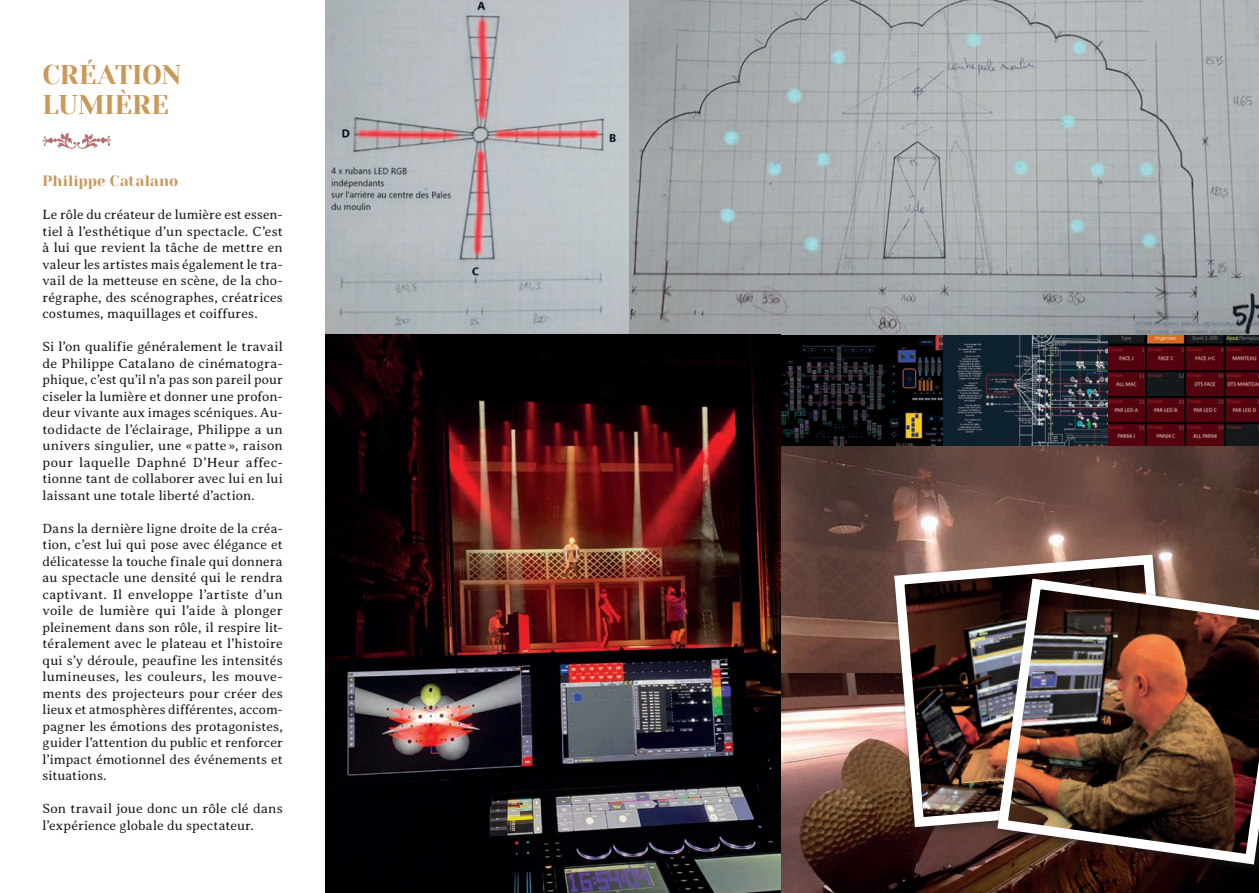
<style>
.page{position:relative;width:1259px;height:893px;background:#fff}
.page>*{position:absolute;margin:0;border:0;box-sizing:border-box;transform-origin:0 0}
.t1{font:27px/30px "Yeseva One";letter-spacing:-.005em;color:#ca9859}
.t2{font:15px "Yeseva One";letter-spacing:.01em;color:#ca9859}
.t3{font:300 13.5px/16.5px "Averia Serif Libre";letter-spacing:.005em;color:#231f20;text-align:justify}
</style>
<div class="page">
<img style="left:780px;top:673px;width:479px;height:220px">
<img style="left:780px;top:334px;width:479px;height:112px">
<img style="left:780px;top:446px;width:479px;height:227px">
<svg style="left:43px;top:133px;width:68px;height:16px"></svg>
<img style="left:325px;top:0;width:304px;height:334px">
<img style="left:629px;top:0;width:630px;height:334px">
<img style="left:325px;top:334px;width:455px;height:559px">
<img style="left:889px;top:549px;width:289px;height:283px">
<img style="left:992px;top:573px;width:267px;height:297px">
<h1 class="t1" style="left:43px;top:59px;width:140px">CRÉATION<br>LUMIÈRE</h1>
<p class="t2" style="left:43px;top:170px;width:137px">Philippe Catalano</p>
<p class="t3" style="left:43px;top:206px;width:242px">Le rôle du créateur de lumière est essen&shy;tiel à l’esthétique d’un spectacle. C’est à lui que revient la tâche de mettre en valeur les artistes mais également le tra&shy;vail de la metteuse en scène, de la cho&shy;régraphe, des scénographes, créatrices costumes, maquillages et coiffures.</p>
<p class="t3" style="left:43px;top:338px;width:242px">Si l’on qualifie généralement le travail de Philippe Catalano de cinématogra&shy;phique, c’est qu’il n’a pas son pareil pour ciseler la lumière et donner une profon&shy;deur vivante aux images scéniques. Au&shy;todidacte de l’éclairage, Philippe a un univers singulier, une «patte », raison pour laquelle Daphné D’Heur affec&shy;tionne tant de collaborer avec lui en lui laissant une totale liberté d’action.</p>
<p class="t3" style="left:43px;top:520px;width:242px">Dans la dernière ligne droite de la créa&shy;tion, c’est lui qui pose avec élégance et délicatesse la touche finale qui donnera au spectacle une densité qui le rendra captivant. Il enveloppe l’artiste d’un voile de lumière qui l’aide à plonger pleinement dans son rôle, il respire lit&shy;téralement avec le plateau et l’histoire qui s’y déroule, peaufine les intensités lumineuses, les couleurs, les mouve&shy;ments des projecteurs pour créer des lieux et atmosphères différentes, accom&shy;pagner les émotions des protagonistes, guider l’attention du public et renforcer l’impact émotionnel des événements et situations.</p>
<p class="t3" style="left:43px;top:800px;width:242px">Son travail joue donc un rôle clé dans l’expérience globale du spectateur.</p>
</div>
